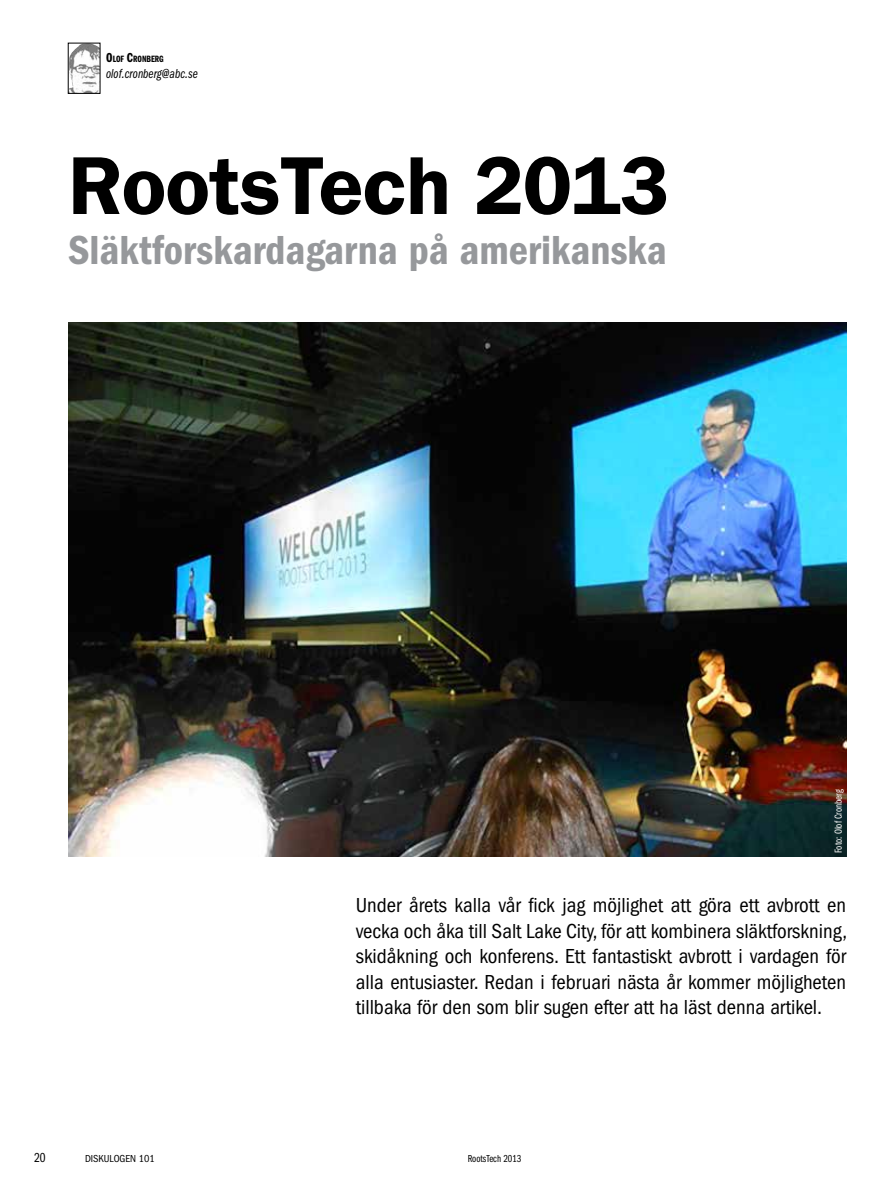
<style>
.page{position:relative;width:893px;height:1191px;background:#fff}
.page>*{position:absolute;margin:0;border:0;box-sizing:border-box;transform-origin:0 0}
.t1{font:600 82.5px "ITC Franklin Gothic Std";letter-spacing:-.01em;color:#000}
.t2{font:42px "ITC Franklin Gothic Std Dm Cd";color:#96989b}
.t3{font:condensed 21px/25.5px "ITC Franklin Gothic Std";color:#000;text-align:justify}
.t4{font:13.5px "ITC Franklin Gothic Std Bk Cp It";color:#000}
.t5{font:13.5px "ITC Franklin Gothic Std Bk Cp";color:#000}
.t6{font:10.5px "ITC Franklin Gothic Std Bk Cp";color:#fff}
.t7{font:condensed 10.5px "ITC Franklin Gothic Std";color:#000}
.t8{font:10.5px "ITC Franklin Gothic Std Bk Cp";color:#000}
.t9{font:9.45px "ITC Franklin Gothic Std Dm Cp";color:#000}
.s1{font-size:13.5px}
</style>
<div class="page">
<img style="left:70px;top:45px;width:28px;height:47px">
<img style="left:68px;top:323px;width:778px;height:533px">
<p class="t9" style="left:106px;top:54px;width:59px"><span class="s1">O</span>LOF <span class="s1">C</span>RONBERG</p>
<p class="t4" style="left:106px;top:67px;width:93px">olof.cronberg@abc.se</p>
<h1 class="t1" style="left:68px;top:137px;width:603px">RootsTech 2013</h1>
<h2 class="t2" style="left:68px;top:226px;width:600px">Släktforskardagarna på amerikanska</h2>
<p class="t6" style="left:833px;top:853px;width:65px;rotate:-90deg">Foto: Olof Cronberg</p>
<p class="t3" style="left:356px;top:893px;width:493px">Under årets kalla vår fick jag möjlighet att göra ett avbrott en vecka och åka till Salt Lake City, för att kombinera släktforskning, skidåkning och konferens. Ett fantastiskt avbrott i vardagen för alla entusiaster. Redan i februari nästa år kommer möjligheten tillbaka för den som blir sugen efter att ha läst denna artikel.</p>
<p class="t5" style="left:34px;top:1150px;width:13px">20</p>
<p class="t7" style="left:85px;top:1153px;width:71px">DISKULOGEN 101</p>
<p class="t8" style="left:468px;top:1153px;width:55px">RootsTech 2013</p>
</div>
